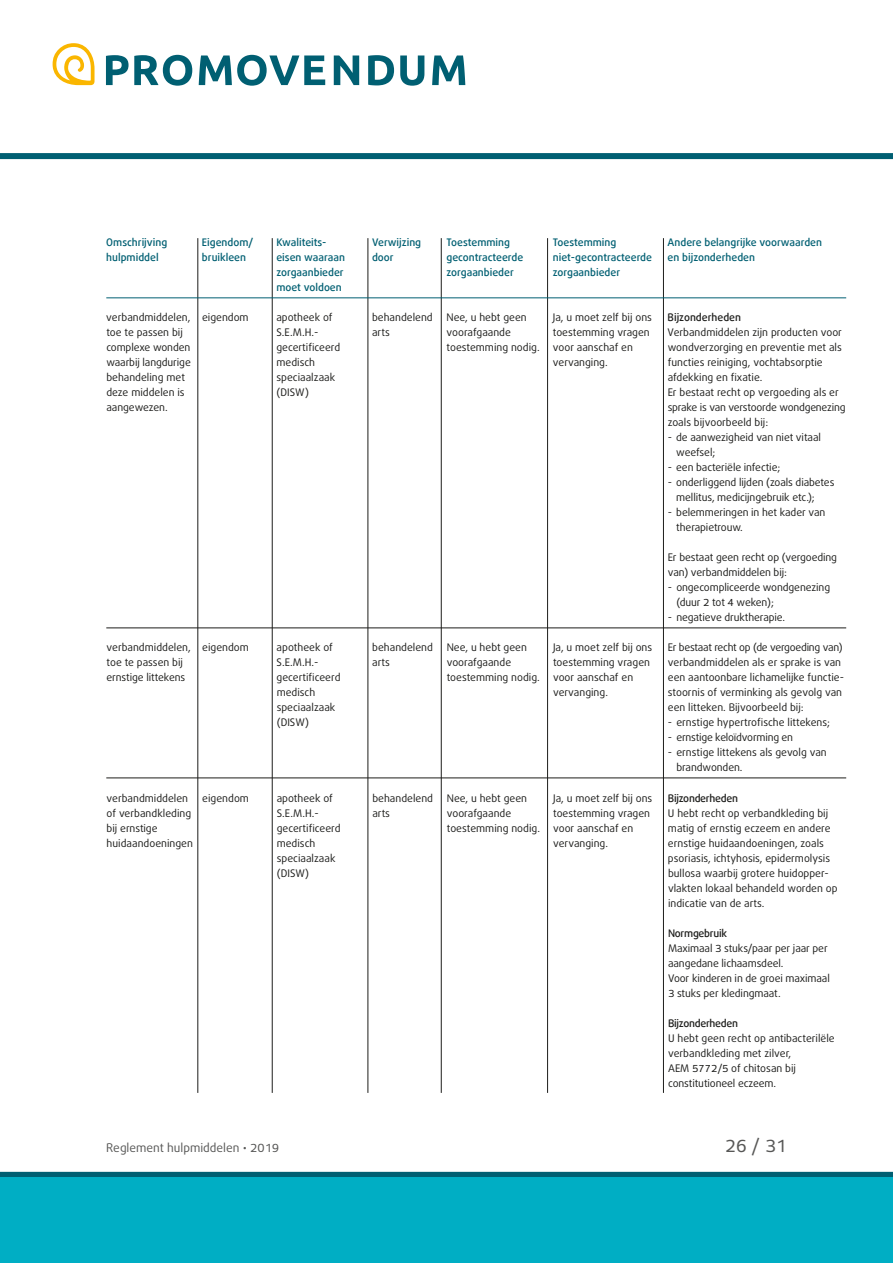
<style>
.page{position:relative;width:893px;height:1263px;background:#fff}
.page>*{position:absolute;margin:0;border:0;box-sizing:border-box;transform-origin:0 0}
.t1{font:18px "Bagus";color:#575756}
.t2{font:12px "Bagus";color:#575756}
.t3{font:10.5px/15px "Bagus";color:#1d1d1b}
.t4{font:500 10.5px "Bagus";color:#005f72}
.t5{font:10.5px/15px "Bagus";letter-spacing:-.02em;color:#1d1d1b}
.t6{font:500 10.5px "Bagus";letter-spacing:-.025em;color:#1d1d1b}
.t7{font:10.5px "Bagus";letter-spacing:-.025em;color:#1d1d1b}
.t8{font:500 10.5px "Bagus";color:#1d1d1b}
</style>
<div class="page">
<hr style="left:198px;top:238px;width:1px;height:855px;background:#1d1d1b">
<hr style="left:272px;top:238px;width:1px;height:855px;background:#1d1d1b">
<hr style="left:368px;top:238px;width:1px;height:855px;background:#1d1d1b">
<hr style="left:441px;top:238px;width:1px;height:855px;background:#1d1d1b">
<hr style="left:547px;top:238px;width:1px;height:855px;background:#1d1d1b">
<hr style="left:663px;top:238px;width:1px;height:855px;background:#1d1d1b">
<div style="left:0;top:153px;width:893px;height:6px;background:#005f72"></div>
<svg style="left:53px;top:43px;width:42px;height:42px"></svg>
<svg style="left:106px;top:55px;width:86px;height:31px"></svg>
<svg style="left:199px;top:55px;width:126px;height:31px"></svg>
<svg style="left:334px;top:55px;width:25px;height:30px"></svg>
<svg style="left:368px;top:55px;width:26px;height:30px"></svg>
<svg style="left:400px;top:55px;width:24px;height:31px"></svg>
<svg style="left:432px;top:55px;width:33px;height:30px"></svg>
<div style="left:0;top:1172px;width:893px;height:6px;background:#005f72"></div>
<div style="left:0;top:1178px;width:893px;height:85px;background:#00aec4"></div>
<hr style="left:106px;top:298px;width:740px;height:1px;background:#005f72">
<hr style="left:106px;top:628px;width:740px;height:1px;background:#1d1d1b">
<hr style="left:106px;top:778px;width:740px;height:1px;background:#1d1d1b">
<p class="t4" style="left:106px;top:236px;width:63px">Omschrijving</p>
<p class="t4" style="left:202px;top:236px;width:53px">Eigendom/</p>
<p class="t4" style="left:276px;top:236px;width:52px">Kwaliteits-</p>
<p class="t4" style="left:372px;top:236px;width:51px">Verwijzing</p>
<p class="t4" style="left:446px;top:236px;width:65px">Toestemming</p>
<p class="t4" style="left:553px;top:236px;width:65px">Toestemming</p>
<p class="t4" style="left:668px;top:236px;width:156px">Andere belangrijke voorwaarden</p>
<p class="t4" style="left:106px;top:251px;width:54px">hulpmiddel</p>
<p class="t4" style="left:202px;top:251px;width:46px">bruikleen</p>
<p class="t4" style="left:276px;top:251px;width:70px">eisen waaraan</p>
<p class="t4" style="left:372px;top:251px;width:23px">door</p>
<p class="t4" style="left:446px;top:251px;width:78px">gecontracteerde</p>
<p class="t4" style="left:553px;top:251px;width:101px">niet-gecontracteerde</p>
<p class="t4" style="left:668px;top:251px;width:89px">en bijzonderheden</p>
<p class="t4" style="left:276px;top:266px;width:69px">zorgaanbieder</p>
<p class="t4" style="left:446px;top:266px;width:69px">zorgaanbieder</p>
<p class="t4" style="left:553px;top:266px;width:69px">zorgaanbieder</p>
<p class="t4" style="left:276px;top:281px;width:67px">moet voldoen</p>
<p class="t3" style="left:106px;top:311px;width:144px">verbandmiddelen, eigendom</p>
<p class="t3" style="left:276px;top:311px;width:58px">apotheek of</p>
<p class="t3" style="left:372px;top:311px;width:62px">behandelend</p>
<p class="t3" style="left:446px;top:311px;width:82px">Nee, u hebt geen</p>
<p class="t3" style="left:553px;top:311px;width:101px">Ja, u moet zelf bij ons</p>
<p class="t8" style="left:668px;top:311px;width:75px">Bijzonderheden</p>
<p class="t3" style="left:106px;top:326px;width:78px">toe te passen bij</p>
<p class="t3" style="left:276px;top:326px;width:43px">S.E.M.H.-</p>
<p class="t3" style="left:372px;top:326px;width:19px">arts</p>
<p class="t3" style="left:446px;top:326px;width:66px">voorafgaande</p>
<p class="t3" style="left:553px;top:326px;width:98px">toestemming vragen</p>
<p class="t3" style="left:668px;top:326px;width:176px">Verbandmiddelen zijn producten voor</p>
<p class="t3" style="left:106px;top:341px;width:86px">complexe wonden</p>
<p class="t3" style="left:276px;top:341px;width:65px">gecertificeerd</p>
<p class="t3" style="left:446px;top:341px;width:95px">toestemming nodig.</p>
<p class="t3" style="left:553px;top:341px;width:82px">voor aanschaf en</p>
<p class="t3" style="left:668px;top:341px;width:176px">wondverzorging en preventie met als</p>
<p class="t3" style="left:106px;top:356px;width:86px">waarbij langdurige</p>
<p class="t3" style="left:276px;top:356px;width:40px">medisch</p>
<p class="t3" style="left:553px;top:356px;width:56px">vervanging.</p>
<p class="t3" style="left:668px;top:356px;width:157px">functies reiniging, vochtabsorptie</p>
<p class="t3" style="left:106px;top:371px;width:80px">behandeling met</p>
<p class="t3" style="left:276px;top:371px;width:60px">speciaalzaak</p>
<p class="t3" style="left:668px;top:371px;width:96px">afdekking en fixatie.</p>
<p class="t3" style="left:106px;top:386px;width:80px">deze middelen is</p>
<p class="t3" style="left:276px;top:386px;width:34px">(DISW)</p>
<p class="t3" style="left:668px;top:386px;width:173px">Er bestaat recht op vergoeding als er</p>
<p class="t3" style="left:106px;top:401px;width:63px">aangewezen.</p>
<p class="t5" style="left:668px;top:401px;width:179px">sprake is van verstoorde wondgenezing zoals bijvoorbeeld bij:</p>
<p class="t3" style="left:676px;top:431px;width:146px;text-indent:-9px">- de aanwezigheid van niet vitaal weefsel;</p>
<p class="t3" style="left:668px;top:461px;width:114px">- een bacteriële infectie;</p>
<p class="t3" style="left:676px;top:476px;width:160px;text-indent:-9px">- onderliggend lijden (zoals diabetes mellitus, medicijngebruik etc.);</p>
<p class="t3" style="left:676px;top:506px;width:150px;text-indent:-9px">- belemmeringen in het kader van therapietrouw.</p>
<p class="t3" style="left:668px;top:551px;width:171px">Er bestaat geen recht op (vergoeding van) verbandmiddelen bij:</p>
<p class="t3" style="left:676px;top:581px;width:155px;text-indent:-9px">- ongecompliceerde wondgenezing (duur 2 tot 4 weken);</p>
<p class="t3" style="left:668px;top:611px;width:119px">- negatieve druktherapie.</p>
<p class="t3" style="left:107px;top:641px;width:144px">verbandmiddelen, eigendom</p>
<p class="t3" style="left:277px;top:641px;width:58px">apotheek of</p>
<p class="t3" style="left:372px;top:641px;width:62px">behandelend</p>
<p class="t3" style="left:447px;top:641px;width:82px">Nee, u hebt geen</p>
<p class="t3" style="left:553px;top:641px;width:101px">Ja, u moet zelf bij ons</p>
<p class="t7" style="left:668px;top:641px;width:176px">Er bestaat recht op (de vergoeding van)</p>
<p class="t3" style="left:107px;top:656px;width:78px">toe te passen bij</p>
<p class="t3" style="left:277px;top:656px;width:43px">S.E.M.H.-</p>
<p class="t3" style="left:372px;top:656px;width:19px">arts</p>
<p class="t3" style="left:447px;top:656px;width:66px">voorafgaande</p>
<p class="t3" style="left:553px;top:656px;width:98px">toestemming vragen</p>
<p class="t3" style="left:668px;top:656px;width:175px">verbandmiddelen als er sprake is van</p>
<p class="t3" style="left:107px;top:671px;width:80px">ernstige littekens</p>
<p class="t3" style="left:277px;top:671px;width:65px">gecertificeerd</p>
<p class="t3" style="left:447px;top:671px;width:95px">toestemming nodig.</p>
<p class="t3" style="left:553px;top:671px;width:82px">voor aanschaf en</p>
<p class="t3" style="left:668px;top:671px;width:178px">een aantoonbare lichamelijke functie-</p>
<p class="t3" style="left:277px;top:686px;width:40px">medisch</p>
<p class="t3" style="left:553px;top:686px;width:56px">vervanging.</p>
<p class="t3" style="left:668px;top:686px;width:176px">stoornis of verminking als gevolg van</p>
<p class="t3" style="left:277px;top:701px;width:60px">speciaalzaak</p>
<p class="t3" style="left:668px;top:701px;width:137px">een litteken. Bijvoorbeeld bij:</p>
<p class="t3" style="left:277px;top:716px;width:34px">(DISW)</p>
<p class="t3" style="left:668px;top:716px;width:164px">- ernstige hypertrofische littekens;</p>
<p class="t5" style="left:668px;top:731px;width:127px">- ernstige keloïdvorming en</p>
<p class="t3" style="left:676px;top:746px;width:152px;text-indent:-9px">- ernstige littekens als gevolg van brandwonden.</p>
<p class="t3" style="left:107px;top:791px;width:83px">verbandmiddelen</p>
<p class="t3" style="left:202px;top:791px;width:48px">eigendom</p>
<p class="t3" style="left:277px;top:791px;width:58px">apotheek of</p>
<p class="t3" style="left:372px;top:791px;width:62px">behandelend</p>
<p class="t3" style="left:447px;top:791px;width:82px">Nee, u hebt geen</p>
<p class="t3" style="left:553px;top:791px;width:101px">Ja, u moet zelf bij ons</p>
<p class="t6" style="left:668px;top:791px;width:72px">Bijzonderheden</p>
<p class="t3" style="left:107px;top:806px;width:86px">of verbandkleding</p>
<p class="t3" style="left:277px;top:806px;width:43px">S.E.M.H.-</p>
<p class="t3" style="left:372px;top:806px;width:19px">arts</p>
<p class="t3" style="left:447px;top:806px;width:66px">voorafgaande</p>
<p class="t3" style="left:553px;top:806px;width:98px">toestemming vragen</p>
<p class="t3" style="left:668px;top:806px;width:162px">U hebt recht op verbandkleding bij</p>
<p class="t3" style="left:107px;top:821px;width:52px">bij ernstige</p>
<p class="t3" style="left:277px;top:821px;width:65px">gecertificeerd</p>
<p class="t3" style="left:447px;top:821px;width:95px">toestemming nodig.</p>
<p class="t3" style="left:553px;top:821px;width:82px">voor aanschaf en</p>
<p class="t3" style="left:668px;top:821px;width:164px">matig of ernstig eczeem en andere</p>
<p class="t3" style="left:107px;top:836px;width:88px">huidaandoeningen</p>
<p class="t3" style="left:277px;top:836px;width:40px">medisch</p>
<p class="t3" style="left:553px;top:836px;width:56px">vervanging.</p>
<p class="t3" style="left:668px;top:836px;width:157px">ernstige huidaandoeningen, zoals</p>
<p class="t3" style="left:277px;top:851px;width:60px">speciaalzaak</p>
<p class="t3" style="left:668px;top:851px;width:164px">psoriasis, ichtyhosis, epidermolysis</p>
<p class="t3" style="left:277px;top:866px;width:34px">(DISW)</p>
<p class="t3" style="left:668px;top:866px;width:171px">bullosa waarbij grotere huidopper&shy;vlakten lokaal behandeld worden op indicatie van de arts.</p>
<p class="t6" style="left:668px;top:926px;width:60px">Normgebruik</p>
<p class="t3" style="left:668px;top:941px;width:163px">Maximaal 3 stuks/paar per jaar per aangedane lichaamsdeel.<br>Voor kinderen in de groei maximaal<br>3 stuks per kledingmaat.</p>
<p class="t6" style="left:668px;top:1016px;width:72px">Bijzonderheden</p>
<p class="t3" style="left:668px;top:1031px;width:168px">U hebt geen recht op antibacterilële verbandkleding met zilver,<br>AEM 5772/5 of chitosan bij constitutioneel eczeem.</p>
<p class="t2" style="left:106px;top:1140px;width:174px">Reglement hulpmiddelen • 2019</p>
<h1 class="t1" style="left:725px;top:1134px;width:63px">26 / 31</h1>
</div>
